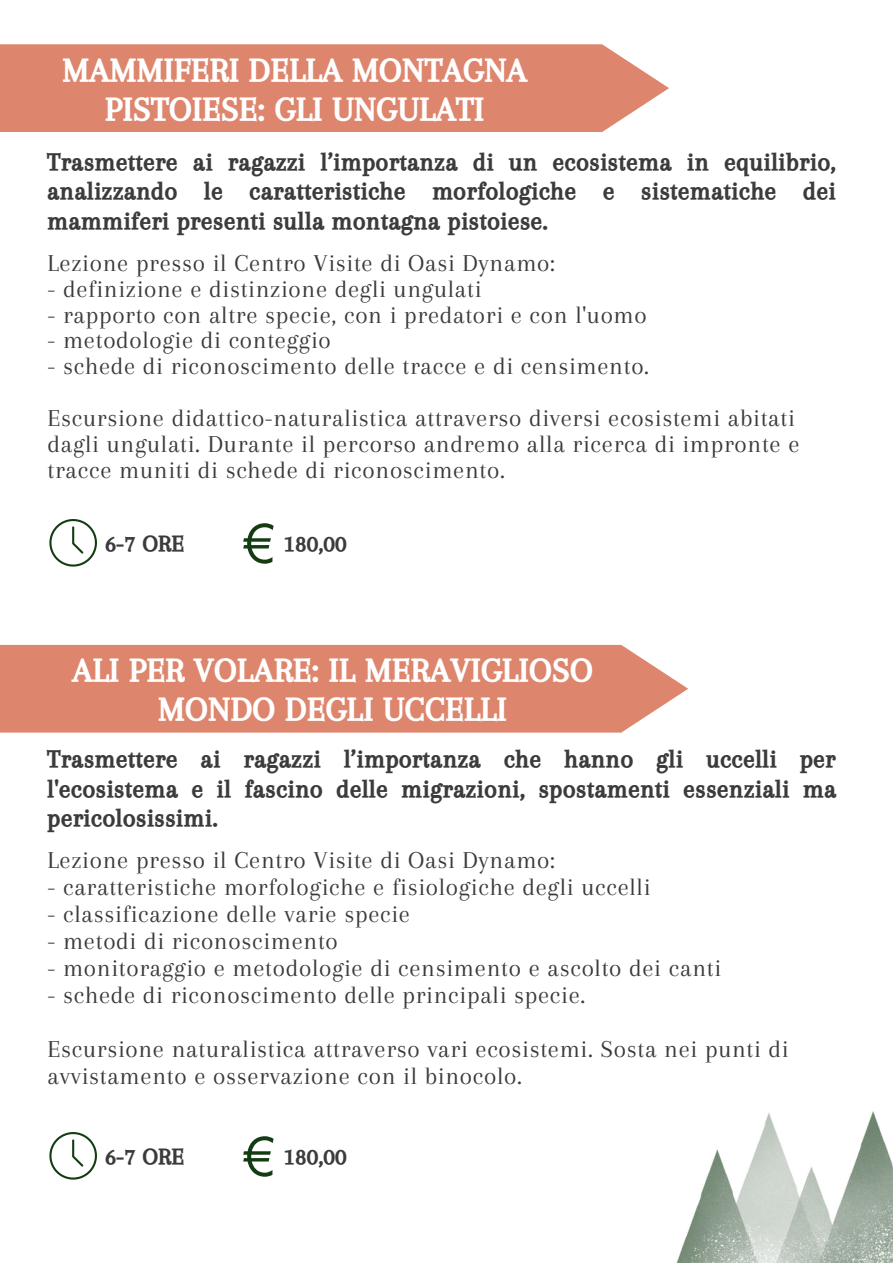
<style>
.page{position:relative;width:893px;height:1264px;background:#fff}
.page>*{position:absolute;margin:0;border:0;box-sizing:border-box;transform-origin:0 0}
.t1{font:34.35px/38.2px "CA Generated";letter-spacing:.025em;color:#fff;text-align:center}
.t2{font:25.65px/29.2px "CA Generated";letter-spacing:.025em;color:#3b3b3b;text-align:justify}
.t3{font:25.2px/54px "Arapey";letter-spacing:.025em;color:#3b3b3b}
.t4{font:23.55px "CA Generated";letter-spacing:.025em;color:#3b3b3b}
</style>
<div class="page">
<img style="left:677px;top:1111px;width:215px;height:151px">
<div style="left:0;top:645px;width:688px;height:87px;background:#dd866d"></div>
<div style="left:0;top:44px;width:669px;height:88px;background:#dd866d"></div>
<svg style="left:49px;top:519px;width:48px;height:47px"></svg>
<svg style="left:243px;top:523px;width:30px;height:40px"></svg>
<svg style="left:49px;top:1132px;width:48px;height:47px"></svg>
<svg style="left:243px;top:1136px;width:30px;height:40px"></svg>
<h1 class="t1" style="left:63px;top:51px;width:465px">MAMMIFERI DELLA MONTAGNA<br>PISTOIESE: GLI UNGULATI</h1>
<p class="t2" style="left:47px;top:147px;width:789px">Trasmettere ai ragazzi l’importanza di un ecosistema in equilibrio, analizzando le caratteristiche morfologiche e sistematiche dei mammiferi presenti sulla montagna pistoiese.</p>
<p class="t3" style="left:47px;top:236px;width:509px">Lezione presso il Centro Visite di Oasi Dynamo:</p>
<p class="t3" style="left:47px;top:261px;width:435px">- definizione e distinzione degli ungulati</p>
<p class="t3" style="left:47px;top:287px;width:600px">- rapporto con altre specie, con i predatori e con l'uomo</p>
<p class="t3" style="left:47px;top:313px;width:285px">- metodologie di conteggio</p>
<p class="t3" style="left:47px;top:340px;width:748px;line-height:51.8px">- schede di riconoscimento delle tracce e di censimento.<br>Escursione didattico-naturalistica attraverso diversi ecosistemi abitati</p>
<p class="t3" style="left:47px;top:431px;width:753px;line-height:25.8px">dagli ungulati. Durante il percorso andremo alla ricerca di impronte e tracce muniti di schede di riconoscimento.</p>
<p class="t4" style="left:105px;top:530px;width:80px">6-7 ORE</p>
<p class="t4" style="left:284px;top:530px;width:64px">180,00</p>
<h1 class="t1" style="left:73px;top:651px;width:521px">ALI PER VOLARE: IL MERAVIGLIOSO<br>MONDO DEGLI UCCELLI</h1>
<p class="t2" style="left:47px;top:744px;width:790px">Trasmettere ai ragazzi l’importanza che hanno gli uccelli per l'ecosistema e il fascino delle migrazioni, spostamenti essenziali ma pericolosissimi.</p>
<p class="t3" style="left:47px;top:832px;width:509px">Lezione presso il Centro Visite di Oasi Dynamo:</p>
<p class="t3" style="left:47px;top:859px;width:604px">- caratteristiche morfologiche e fisiologiche degli uccelli</p>
<p class="t3" style="left:47px;top:886px;width:364px">- classificazione delle varie specie</p>
<p class="t3" style="left:47px;top:913px;width:292px">- metodi di riconoscimento</p>
<p class="t3" style="left:47px;top:940px;width:675px">- monitoraggio e metodologie di censimento e ascolto dei canti</p>
<p class="t3" style="left:47px;top:967px;width:742px">- schede di riconoscimento delle principali specie.<br>Escursione naturalistica attraverso vari ecosistemi. Sosta nei punti di</p>
<p class="t3" style="left:47px;top:1048px;width:476px">avvistamento e osservazione con il binocolo.</p>
<p class="t4" style="left:105px;top:1143px;width:80px">6-7 ORE</p>
<p class="t4" style="left:284px;top:1143px;width:64px">180,00</p>
</div>
